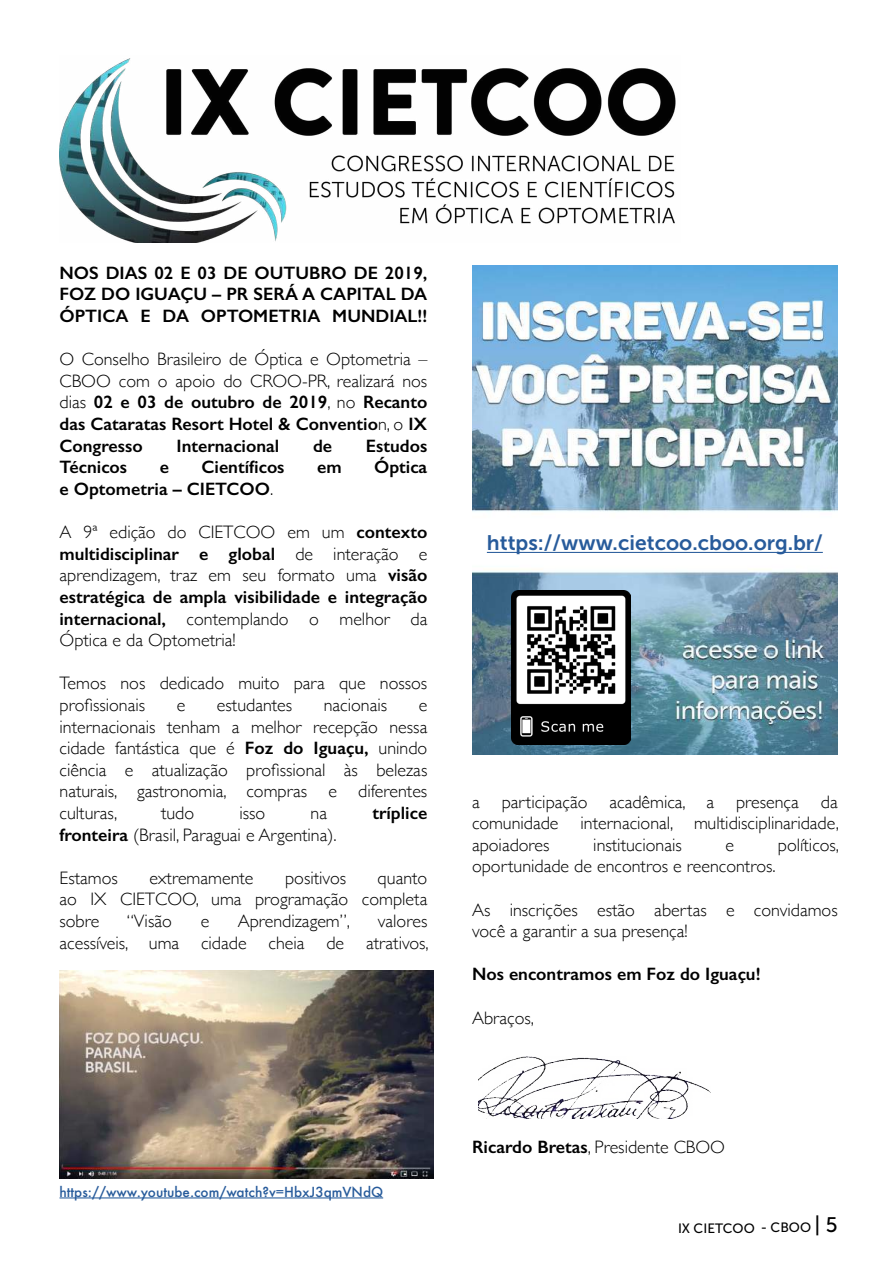
<style>
.page{position:relative;width:893px;height:1263px;background:#fff}
.page>*{position:absolute;margin:0;border:0;box-sizing:border-box;transform-origin:0 0}
.t1{font:21px "Museo Sans 700";color:#275b9b}
.t2{font:300 18px/21.6px "Gill Sans";color:#000;text-align:justify}
.t3{font:600 18px/21.6px "Gill Sans";color:#000;text-align:justify}
.t4{font:500 13.5px "Futura";color:#275b9b}
.t5{font:13.5px "Museo Sans 500";color:#000}
.s1{font-weight:600}
.s2{font-weight:300}
.s3{font-size:21px}
</style>
<div class="page">
<img style="left:478px;top:1056px;width:233px;height:63px">
<img style="left:60px;top:58px;width:616px;height:184px">
<img style="left:472px;top:266px;width:366px;height:489px">
<img style="left:512px;top:590px;width:118px;height:154px">
<hr style="left:487px;top:552px;width:336px;height:1px;background:#275b9b">
<img style="left:60px;top:970px;width:374px;height:208px">
<hr style="left:60px;top:1197px;width:323px;height:1px;background:#275b9b">
<p class="t3" style="left:60px;top:262px;width:369px">NOS DIAS 02 E 03 DE OUTUBRO DE 2019, FOZ DO IGUAÇU – PR SERÁ A CAPITAL DA ÓPTICA E DA OPTOMETRIA MUNDIAL!!</p>
<p class="t2" style="left:60px;top:348px;width:369px">O Conselho Brasileiro de Óptica e Optometria – CBOO com o apoio do CROO-PR, realizará nos dias <span class="s1">02 e 03 de outubro de 2019</span>, no <span class="s1">Recanto das Cataratas Resort Hotel &amp; Conventio</span>n, o <span class="s1">IX Congresso</span></p>
<p class="t3" style="left:177px;top:435px;width:104px">Internacional</p>
<p class="t3" style="left:313px;top:435px;width:21px">de</p>
<p class="t3" style="left:366px;top:435px;width:63px">Estudos</p>
<p class="t3" style="left:60px;top:456px;width:69px">Técnicos</p>
<p class="t3" style="left:160px;top:456px;width:11px">e</p>
<p class="t3" style="left:201px;top:456px;width:85px">Científicos</p>
<p class="t3" style="left:317px;top:456px;width:26px">em</p>
<p class="t3" style="left:374px;top:456px;width:55px">Óptica</p>
<p class="t3" style="left:60px;top:478px;width:215px">e Optometria – CIETCOO<span class="s2">.</span></p>
<p class="t2" style="left:60px;top:520px;width:369px">A 9ª edição do CIETCOO em um <span class="s1">contexto multidisciplinar e global</span> de interação e aprendizagem, traz em seu formato uma <span class="s1">visão estratégica de ampla visibilidade e integração internacional,</span> contemplando o melhor da Óptica e da Optometria!</p>
<p class="t2" style="left:60px;top:672px;width:369px">Temos nos dedicado muito para que nossos profissionais</p>
<p class="t2" style="left:177px;top:693px;width:10px">e</p>
<p class="t2" style="left:217px;top:693px;width:77px">estudantes</p>
<p class="t2" style="left:324px;top:693px;width:65px">nacionais</p>
<p class="t2" style="left:60px;top:693px;width:369px;text-indent:359px">e internacionais tenham a melhor recepção nessa cidade fantástica que é <span class="s1">Foz do Iguaçu,</span> unindo ciência e atualização profissional às belezas naturais, gastronomia, compras e diferentes culturas,</p>
<p class="t2" style="left:161px;top:801px;width:35px">tudo</p>
<p class="t2" style="left:239px;top:801px;width:27px">isso</p>
<p class="t2" style="left:311px;top:801px;width:18px">na</p>
<p class="t3" style="left:372px;top:802px;width:57px">tríplice</p>
<p class="t2" style="left:60px;top:823px;width:279px"><span class="s1">fronteira</span> (Brasil, Paraguai e Argentina).</p>
<p class="t2" style="left:60px;top:866px;width:60px">Estamos</p>
<p class="t2" style="left:149px;top:866px;width:106px">extremamente</p>
<p class="t2" style="left:285px;top:866px;width:63px">positivos</p>
<p class="t2" style="left:60px;top:866px;width:369px;text-indent:318px">quanto ao IX CIETCOO, uma programação completa sobre</p>
<p class="t2" style="left:127px;top:909px;width:47px">“Visão</p>
<p class="t2" style="left:201px;top:909px;width:10px">e</p>
<p class="t2" style="left:238px;top:909px;width:114px">Aprendizagem”,</p>
<p class="t2" style="left:60px;top:909px;width:371px;text-align:right">valores<br>acessíveis, uma cidade cheia de atrativos,</p>
<p class="t1" style="left:487px;top:531px;width:337px">https://www.cietcoo.cboo.org.br/</p>
<p class="t2" style="left:472px;top:790px;width:369px">a participação acadêmica, a presença da comunidade internacional, multidisciplinaridade, apoiadores</p>
<p class="t2" style="left:593px;top:833px;width:90px">institucionais</p>
<p class="t2" style="left:725px;top:833px;width:10px">e</p>
<p class="t2" style="left:778px;top:833px;width:63px">políticos,</p>
<p class="t2" style="left:472px;top:855px;width:305px">oportunidade de encontros e reencontros.</p>
<p class="t2" style="left:472px;top:898px;width:367px">As inscrições estão abertas e convidamos você a garantir a sua presença!</p>
<p class="t3" style="left:472px;top:963px;width:290px">Nos encontramos em Foz do Iguaçu!</p>
<p class="t2" style="left:472px;top:1006px;width:64px">Abraços,</p>
<p class="t4" style="left:60px;top:1182px;width:325px">https://www.youtube.com/watch?v=HbxJ3qmVNdQ</p>
<p class="t2" style="left:472px;top:1136px;width:255px"><span class="s1">Ricardo Bretas</span>, Presidente CBOO</p>
<p class="t5" style="left:678px;top:1221px;width:161px">IX CIETCOO - CBOO <span class="s3">| 5</span></p>
</div>
